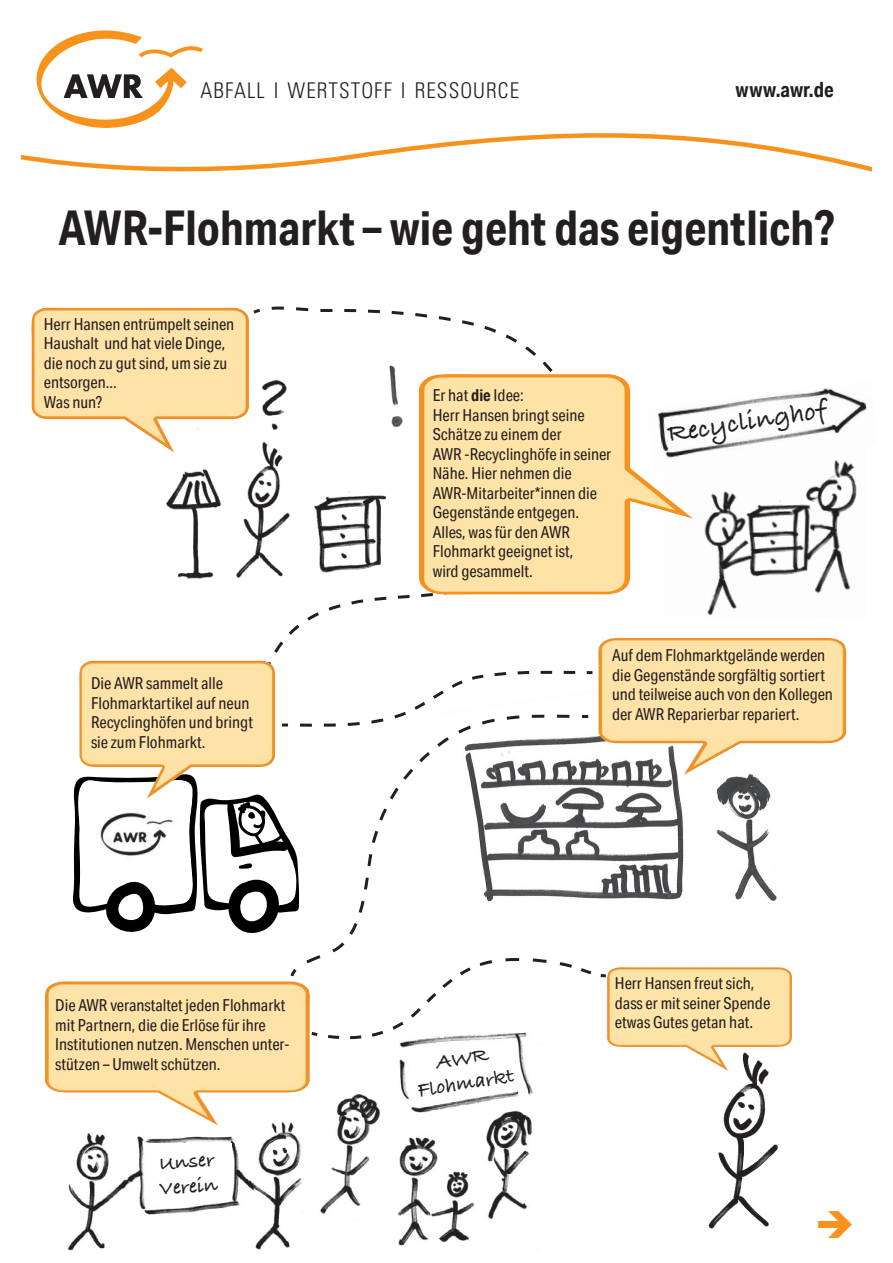
<style>
.page{position:relative;width:893px;height:1263px;background:#fff}
.page>*{position:absolute;margin:0;border:0;box-sizing:border-box;transform-origin:0 0}
.t1{font:700 48px "Aktiv Grotesk Cd";color:#231f20}
.t2{font:700 27px "Bradley Hand ITCTT";color:#231f20}
.t3{font:300 condensed 21.6px "Univers";letter-spacing:.05em;color:#231f20}
.t4{font:700 21px/25.2px "Bradley Hand ITCTT";color:#231f20;text-align:center}
.t5{font:700 21px "Aktiv Grotesk Cd";color:#231f20}
.t6{font:16.5px/19.5px "Aktiv Grotesk Cd";color:#231f20}
.s1{font-weight:700}
</style>
<div class="page">
<img style="left:704px;top:472px;width:153px;height:144px">
<svg style="left:21px;top:133px;width:851px;height:39px"></svg>
<svg style="left:37px;top:30px;width:166px;height:98px"></svg>
<img style="left:166px;top:389px;width:221px;height:190px">
<img style="left:708px;top:1071px;width:71px;height:158px">
<img style="left:31px;top:308px;width:219px;height:145px">
<img style="left:694px;top:388px;width:173px;height:84px">
<img style="left:358px;top:389px;width:45px;height:45px">
<svg style="left:73px;top:780px;width:215px;height:153px"></svg>
<img style="left:80px;top:799px;width:114px;height:77px">
<img style="left:78px;top:660px;width:198px;height:139px">
<img style="left:591px;top:736px;width:186px;height:165px">
<img style="left:597px;top:638px;width:250px;height:137px">
<img style="left:67px;top:1126px;width:237px;height:125px">
<img style="left:320px;top:1104px;width:213px;height:142px">
<img style="left:44px;top:981px;width:253px;height:145px">
<img style="left:609px;top:967px;width:183px;height:104px">
<svg style="left:253px;top:306px;width:300px;height:83px"></svg>
<svg style="left:261px;top:595px;width:334px;height:144px"></svg>
<svg style="left:288px;top:713px;width:303px;height:264px"></svg>
<div style="left:146px;top:1143px;width:85px;height:44px;background:#fff"></div>
<svg style="left:297px;top:953px;width:312px;height:151px"></svg>
<img style="left:418px;top:374px;width:276px;height:221px">
<h3 class="t3" style="left:201px;top:77px;width:320px">ABFALL I WERTSTOFF I RESSOURCE</h3>
<p class="t5" style="left:736px;top:77px;width:100px">www.awr.de</p>
<h1 class="t1" style="left:58px;top:198px;width:777px">AWR-Flohmarkt – wie geht das eigentlich?</h1>
<p class="t6" style="left:44px;top:314px;width:192px">Herr Hansen entrümpelt seinen<br>Haushalt und hat viele Dinge, die noch zu gut sind, um sie zu entsorgen...<br>Was nun?</p>
<p class="t6" style="left:91px;top:673px;width:163px">Die AWR sammelt alle<br>Flohmarktartikel auf neun<br>Recyclinghöfen und bringt sie zum Flohmarkt.</p>
<p class="t6" style="left:55px;top:995px;width:236px">Die AWR veranstaltet jeden Flohmarkt mit Partnern, die die Erlöse für ihre Institutionen nutzen. Menschen unter&shy;stützen – Umwelt schützen.</p>
<p class="t4" style="left:157px;top:1150px;width:60px;text-align:left;rotate:-4deg">Unser<br>Verein</p>
<p class="t6" style="left:433px;top:385px;width:180px">Er hat <span class="s1">die</span> Idee:<br>Herr Hansen bringt seine<br>Schätze zu einem der<br>AWR -Recyclinghöfe in seiner<br>Nähe. Hier nehmen die<br>AWR-Mitarbeiter*innen die<br>Gegenstände entgegen.<br>Alles, was für den AWR<br>Flohmarkt geeignet ist,<br>wird gesammelt.</p>
<h2 class="t2" style="left:664px;top:414px;width:162px;rotate:-9deg">Recyclinghof</h2>
<p class="t6" style="left:612px;top:646px;width:222px">Auf dem Flohmarktgelände werden die Gegenstände sorgfältig sortiert und teilweise auch von den Kollegen der AWR Reparierbar repariert.</p>
<p class="t4" style="left:412px;top:1052px;width:99px;rotate:-9deg">AWR<br>Flohmarkt</p>
<p class="t6" style="left:615px;top:974px;width:157px">Herr Hansen freut sich, dass er mit seiner Spende etwas Gutes getan hat.</p>
</div>
